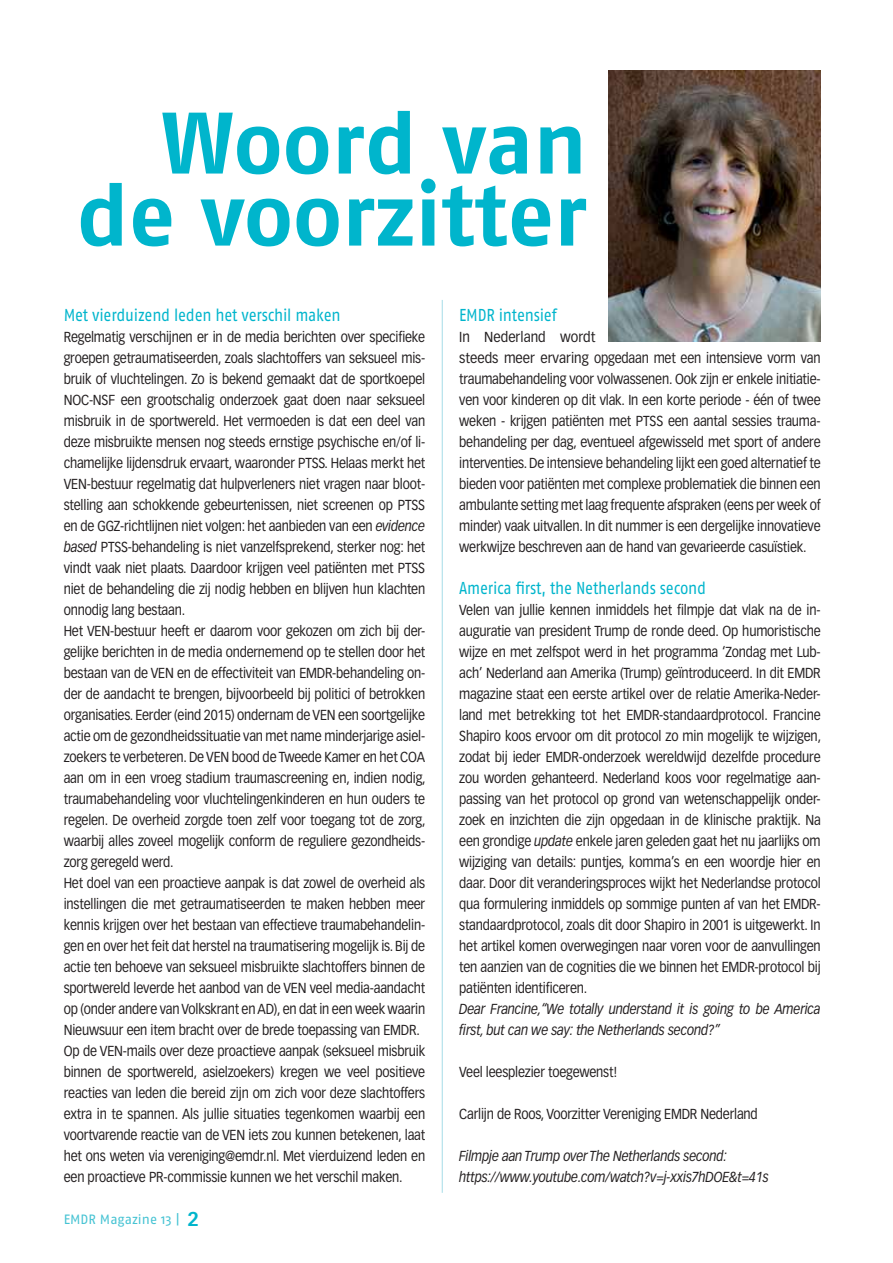
<style>
.page{position:relative;width:893px;height:1263px;background:#fff}
.page>*{position:absolute;margin:0;border:0;box-sizing:border-box;transform-origin:0 0}
.t1{font:700 87px/72px "Fago No";color:#00b5cc;text-align:right}
.t2{font:17.25px "Fago No";letter-spacing:-.015em;color:#00b5cc;scale:.88 1}
.t3{font:14.25px/21px "Vectora LH";letter-spacing:-.015em;color:#231f20;scale:.88 1}
.t4{font:14.25px/21px "Vectora LH";letter-spacing:-.015em;color:#231f20;scale:.92 1}
.t5{font:italic 14.25px/21px "Vectora LH";letter-spacing:-.015em;color:#231f20;scale:.88 1}
.t6{font:13.5px "Fago No";color:#46c3d3}
.s1{font-style:italic}
.s2{font-family:"Vectora LH";font-weight:700;font-size:19.5px;color:#00b5cc}
</style>
<div class="page">
<hr style="left:442px;top:300px;width:1px;height:893px;background:#a5dce7">
<img style="left:608px;top:70px;width:213px;height:272px">
<h1 class="t1" style="left:76px;top:114px;width:512px">Woord van de voorzitter</h1>
<p class="t2" style="left:64px;top:307px;width:316px">Met vierduizend leden het verschil maken</p>
<p class="t3" style="left:64px;top:327px;width:413px">Regelmatig verschijnen er in de media berichten over specifieke groepen getraumatiseerden, zoals slachtoffers van seksueel mis&shy;bruik of vluchtelingen. Zo is bekend gemaakt dat de sportkoepel NOC-NSF een grootschalig onderzoek gaat doen naar seksueel misbruik in de sportwereld. Het vermoeden is dat een deel van deze misbruikte mensen nog steeds ernstige psychische en/of li&shy;chamelijke lijdensdruk ervaart, waaronder PTSS. Helaas merkt het VEN-bestuur regelmatig dat hulpverleners niet vragen naar bloot&shy;stelling aan schokkende gebeurtenissen, niet screenen op PTSS en de GGZ-richtlijnen niet volgen: het aanbieden van een <span class="s1">evidence based</span> PTSS-behandeling is niet vanzelfsprekend, sterker nog: het vindt vaak niet plaats. Daardoor krijgen veel patiënten met PTSS niet de behandeling die zij nodig hebben en blijven hun klachten onnodig lang bestaan.<br>Het VEN-bestuur heeft er daarom voor gekozen om zich bij der&shy;gelijke berichten in de media ondernemend op te stellen door het bestaan van de VEN en de effectiviteit van EMDR-behandeling on&shy;der de aandacht te brengen, bijvoorbeeld bij politici of betrokken organisaties. Eerder (eind 2015) ondernam de VEN een soortgelijke actie om de gezondheidssituatie van met name minderjarige asiel&shy;zoekers te verbeteren. De VEN bood de Tweede Kamer en het COA aan om in een vroeg stadium traumascreening en, indien nodig, traumabehandeling voor vluchtelingenkinderen en hun ouders te regelen. De overheid zorgde toen zelf voor toegang tot de zorg, waarbij alles zoveel mogelijk conform de reguliere gezondheids&shy;zorg geregeld werd.<br>Het doel van een proactieve aanpak is dat zowel de overheid als instellingen die met getraumatiseerden te maken hebben meer kennis krijgen over het bestaan van effectieve traumabehandelin&shy;gen en over het feit dat herstel na traumatisering mogelijk is. Bij de actie ten behoeve van seksueel misbruikte slachtoffers binnen de sportwereld leverde het aanbod van de VEN veel media-aandacht op (onder andere van Volkskrant en AD), en dat in een week waarin Nieuwsuur een item bracht over de brede toepassing van EMDR.<br>Op de VEN-mails over deze proactieve aanpak (seksueel misbruik binnen de sportwereld, asielzoekers) kregen we veel positieve reacties van leden die bereid zijn om zich voor deze slachtoffers extra in te spannen. Als jullie situaties tegenkomen waarbij een voortvarende reactie van de VEN iets zou kunnen betekenen, laat het ons weten via vereniging@emdr.nl. Met vierduizend leden en een proactieve PR-commissie kunnen we het verschil maken.</p>
<p class="t6" style="left:64px;top:1213px;width:137px">EMDR Magazine 13 | <span class="s2">2</span></p>
<p class="t2" style="left:459px;top:307px;width:112px">EMDR intensief</p>
<p class="t4" style="left:459px;top:327px;width:394px">In Nederland wordt<br>steeds meer ervaring opgedaan met een intensieve vorm van traumabehandeling voor volwassenen. Ook zijn er enkele initiatie&shy;ven voor kinderen op dit vlak. In een korte periode - één of twee weken - krijgen patiënten met PTSS een aantal sessies trauma&shy;behandeling per dag, eventueel afgewisseld met sport of andere interventies. De intensieve behandeling lijkt een goed alternatief te bieden voor patiënten met complexe problematiek die binnen een ambulante setting met laag frequente afspraken (eens per week of minder) vaak uitvallen. In dit nummer is een dergelijke innovatieve werkwijze beschreven aan de hand van gevarieerde casuïstiek.</p>
<p class="t2" style="left:459px;top:580px;width:282px">America first, the Netherlands second</p>
<p class="t3" style="left:459px;top:600px;width:413px;text-align:justify">Velen van jullie kennen inmiddels het filmpje dat vlak na de in&shy;auguratie van president Trump de ronde deed. Op humoristische wijze en met zelfspot werd in het programma ‘Zondag met Lub&shy;ach’ Nederland aan Amerika (Trump) geïntroduceerd. In dit EMDR magazine staat een eerste artikel over de relatie Amerika-Neder&shy;land met betrekking tot het EMDR-standaardprotocol. Francine Shapiro koos ervoor om dit protocol zo min mogelijk te wijzigen, zodat bij ieder EMDR-onderzoek wereldwijd dezelfde procedure zou worden gehanteerd. Nederland koos voor regelmatige aan&shy;passing van het protocol op grond van wetenschappelijk onder&shy;zoek en inzichten die zijn opgedaan in de klinische praktijk. Na een grondige <span class="s1">update</span> enkele jaren geleden gaat het nu jaarlijks om wijziging van details: puntjes, komma’s en een woordje hier en daar. Door dit veranderingsproces wijkt het Nederlandse protocol qua formulering inmiddels op sommige punten af van het EMDR&shy;standaardprotocol, zoals dit door Shapiro in 2001 is uitgewerkt. In het artikel komen overwegingen naar voren voor de aanvullingen ten aanzien van de cognities die we binnen het EMDR-protocol bij patiënten identificeren.</p>
<p class="t5" style="left:459px;top:999px;width:412px">Dear Francine,“We totally understand it is going to be America first, but can we say: the Netherlands second?”</p>
<p class="t3" style="left:459px;top:1062px;width:181px">Veel leesplezier toegewenst!</p>
<p class="t3" style="left:459px;top:1104px;width:341px">Carlijn de Roos, Voorzitter Vereniging EMDR Nederland</p>
<p class="t5" style="left:459px;top:1146px;width:353px">Filmpje aan Trump over The Netherlands second: https://www.youtube.com/watch?v=j-xxis7hDOE&amp;t=41s</p>
</div>
